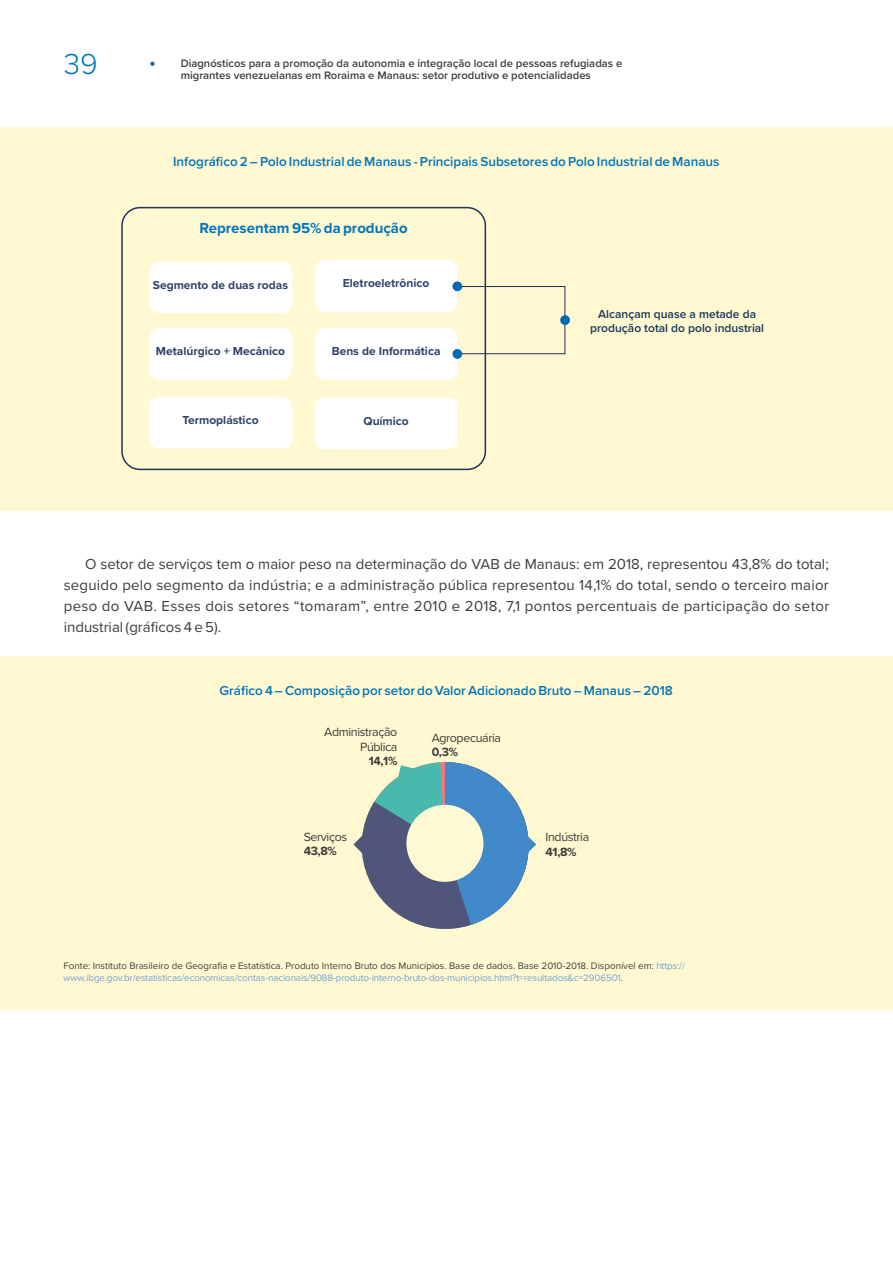
<style>
.page{position:relative;width:893px;height:1263px;background:#fff}
.page>*{position:absolute;margin:0;border:0;box-sizing:border-box;transform-origin:0 0}
.t1{font:300 30px "Proxima Nova";color:#0075bd}
.t2{font:15px/21px "Proxima Nova";letter-spacing:.025em;color:#3c3c3b;text-align:justify}
.t3{font:700 15px "Proxima Nova";color:#0075bd}
.t4{font:600 13.5px "Proxima Nova";color:#0075bd}
.t5{font:12.45px/14.9px "Proxima Nova";letter-spacing:-.03em;color:#3c3c3b;text-align:right}
.t6{font:700 12.45px "Proxima Nova";color:#3c3c3b}
.t7{font:700 12px "Proxima Nova";color:#2d436a}
.t8{font:600 12px/13.5px "Proxima Nova";color:#15375e;text-align:center}
.t9{font:600 11.25px/12px "Proxima Nova";color:#403d40}
.t10{font:9.75px/11.7px "Proxima Nova";letter-spacing:-.01em;color:#73a2d7}
.s1{color:#424040}
</style>
<div class="page">
<svg style="left:150px;top:62px;width:5px;height:4px"></svg>
<div style="left:0;top:128px;width:893px;height:383px;background:#fff8d1"></div>
<div style="left:316px;top:260px;width:141px;height:52px;background:#fff;border-radius:9px"></div>
<div style="left:316px;top:328px;width:141px;height:52px;background:#fff;border-radius:9px"></div>
<div style="left:150px;top:261px;width:142px;height:52px;background:#fff;border-radius:9px"></div>
<div style="left:150px;top:328px;width:142px;height:52px;background:#fff;border-radius:9px"></div>
<div style="left:150px;top:397px;width:142px;height:51px;background:#fff;border-radius:9px"></div>
<div style="left:316px;top:397px;width:141px;height:52px;background:#fff;border-radius:9px"></div>
<div style="left:121px;top:207px;width:365px;height:263px;border:2px solid #20335b;border-radius:18px"></div>
<div style="left:457px;top:286px;width:108px;height:68px;border:1px solid #1f335b"></div>
<div style="left:560px;top:315px;width:10px;height:10px;background:#006ab4;border-radius:50%"></div>
<div style="left:452px;top:281px;width:10px;height:10px;background:#006ab4;border-radius:50%"></div>
<div style="left:452px;top:349px;width:10px;height:10px;background:#006ab4;border-radius:50%"></div>
<div style="left:0;top:656px;width:893px;height:354px;background:#fff8d1"></div>
<svg style="left:353px;top:762px;width:183px;height:167px"></svg>
<div style="left:406px;top:805px;width:77px;height:77px;background:#fff9d3;border-radius:50%"></div>
<h1 class="t1" style="left:64px;top:41px;width:35px">39</h1>
<p class="t9" style="left:181px;top:57px;width:443px">Diagnósticos para a promoção da autonomia e integração local de pessoas refugiadas e migrantes venezuelanas em Roraima e Manaus: setor produtivo e potencialidades</p>
<p class="t4" style="left:173px;top:151px;width:548px">Infográfico 2 – Polo Industrial de Manaus - Principais Subsetores do Polo Industrial de Manaus</p>
<p class="t3" style="left:200px;top:216px;width:210px">Representam 95% da produção</p>
<p class="t7" style="left:153px;top:276px;width:137px">Segmento de duas rodas</p>
<p class="t7" style="left:156px;top:342px;width:131px">Metalúrgico + Mecânico</p>
<p class="t7" style="left:343px;top:274px;width:88px">Eletroeletrônico</p>
<p class="t7" style="left:332px;top:342px;width:110px">Bens de Informática</p>
<p class="t7" style="left:182px;top:411px;width:78px">Termoplástico</p>
<p class="t7" style="left:363px;top:412px;width:47px">Químico</p>
<p class="t8" style="left:590px;top:307px;width:176px">Alcançam quase a metade da produção total do polo industrial</p>
<p class="t2" style="left:64px;top:552px;width:767px;text-indent:21px">O setor de serviços tem o maior peso na determinação do VAB de Manaus: em 2018, representou 43,8% do total; seguido pelo segmento da indústria; e a administração pública representou 14,1% do total, sendo o terceiro maior peso do VAB. Esses dois setores “tomaram”, entre 2010 e 2018, 7,1 pontos percentuais de participação do setor industrial (gráficos 4 e 5).</p>
<p class="t4" style="left:219px;top:680px;width:455px">Gráfico 4 – Composição por setor do Valor Adicionado Bruto – Manaus – 2018</p>
<p class="t5" style="left:324px;top:724px;width:75px">Administração<br>Pública</p>
<p class="t6" style="left:369px;top:752px;width:30px">14,1%</p>
<p class="t5" style="left:304px;top:828px;width:45px">Serviços</p>
<p class="t6" style="left:304px;top:842px;width:35px">43,8%</p>
<p class="t5" style="left:432px;top:729px;width:71px">Agropecuária</p>
<p class="t6" style="left:432px;top:743px;width:28px">0,3%</p>
<p class="t5" style="left:546px;top:829px;width:45px">Indústria</p>
<p class="t6" style="left:546px;top:843px;width:33px">41,8%</p>
<p class="t10" style="left:64px;top:959px;width:623px"><span class="s1">Fonte: Instituto Brasileiro de Geografia e Estatística. Produto Interno Bruto dos Municípios. Base de dados. Base 2010-2018. Disponível em:</span> https:// www.ibge.gov.br/estatisticas/economicas/contas-nacionais/9088-produto-interno-bruto-dos-municipios.html?t=resultados&amp;c=2906501<span class="s1">.</span></p>
</div>
